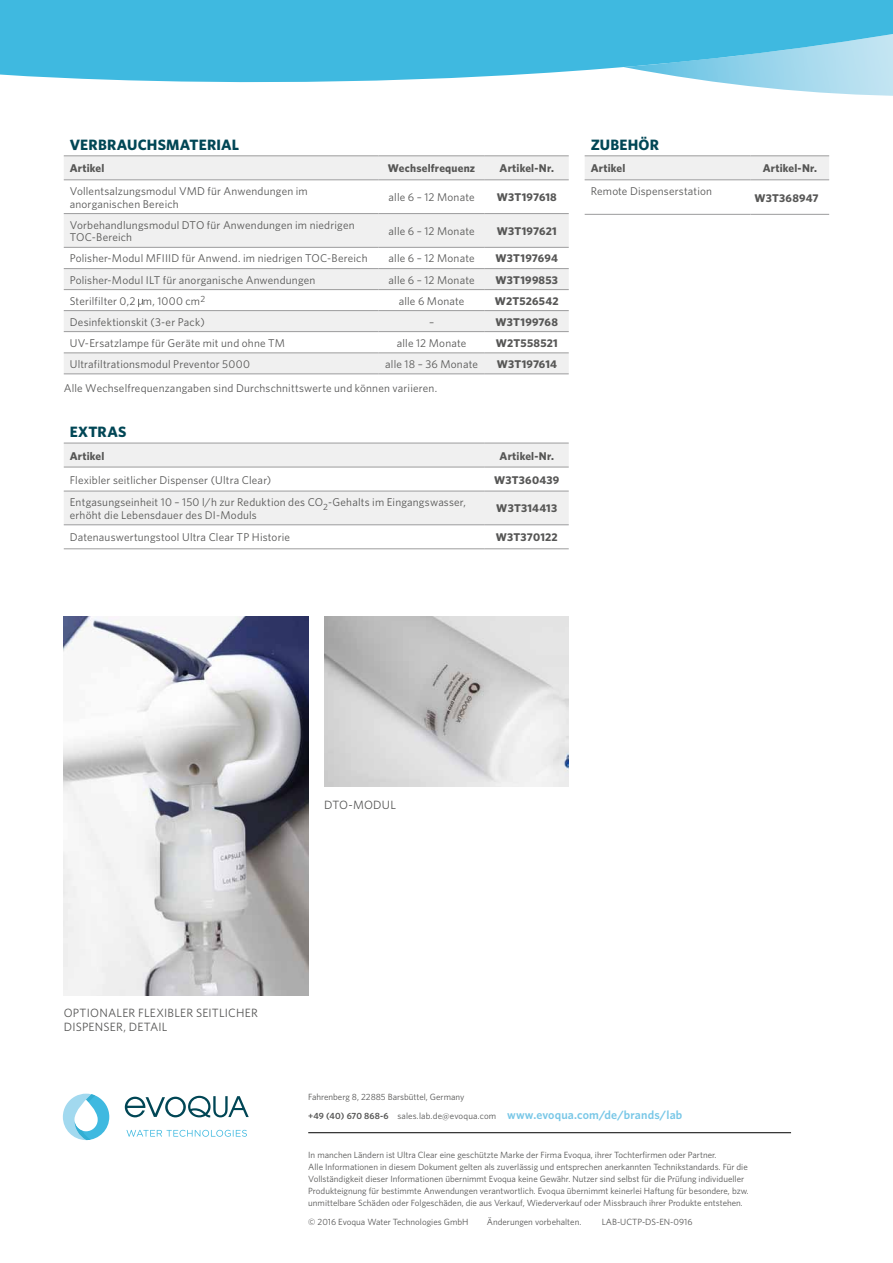
<style>
.page{position:relative;width:893px;height:1263px;background:#fff}
.page>*{position:absolute;margin:0;border:0;box-sizing:border-box;transform-origin:0 0}
.t1{font:700 15px "Whitney";letter-spacing:.015em;color:#004655}
.t2{font:600 12px "Whitney";letter-spacing:.015em;color:#78c7e7}
.t3{font:12px "Whitney";letter-spacing:.01em;color:#565655}
.t4{font:11.25px/12.8px "Whitney";letter-spacing:.015em;color:#565655}
.t5{font:700 11.25px "Whitney";letter-spacing:.02em;color:#565655}
.t6{font:9px/12px "Whitney";color:#565655}
.s1{font-size:9px;color:#565655}
.s2{font-weight:400;font-size:9px;color:#565655}
</style>
<div class="page">
<svg style="left:0;top:0;width:893px;height:96px;fill:#3fb9e0"></svg>
<svg style="left:63px;top:1094px;width:46px;height:46px"></svg>
<svg style="left:125px;top:1096px;width:124px;height:21px"></svg>
<svg style="left:127px;top:1130px;width:120px;height:7px"></svg>
<hr style="left:308px;top:1132px;width:483px;height:1px;background:#000">
<svg style="left:64px;top:444px;width:505px;height:82px"></svg>
<hr style="left:64px;top:443px;width:421px;height:1px;background:#9c9c9d">
<hr style="left:485px;top:443px;width:84px;height:1px;background:#9c9c9d">
<hr style="left:64px;top:467px;width:421px;height:1px;background:#9c9c9d">
<hr style="left:485px;top:467px;width:84px;height:1px;background:#9c9c9d">
<hr style="left:64px;top:491px;width:421px;height:1px;background:#9c9c9d">
<hr style="left:485px;top:491px;width:84px;height:1px;background:#9c9c9d">
<hr style="left:64px;top:524px;width:421px;height:1px;background:#9c9c9d">
<hr style="left:485px;top:524px;width:84px;height:1px;background:#9c9c9d">
<hr style="left:64px;top:548px;width:421px;height:1px;background:#9c9c9d">
<hr style="left:485px;top:548px;width:84px;height:1px;background:#9c9c9d">
<svg style="left:64px;top:155px;width:505px;height:198px"></svg>
<svg style="left:64px;top:157px;width:505px;height:174px;fill:#f0f0f0"></svg>
<div style="left:64px;top:354px;width:505px;height:20px;background:#f0f0f0"></div>
<hr style="left:64px;top:156px;width:314px;height:1px;background:#9c9c9d">
<hr style="left:378px;top:156px;width:107px;height:1px;background:#9c9c9d">
<hr style="left:485px;top:156px;width:84px;height:1px;background:#9c9c9d">
<hr style="left:64px;top:180px;width:314px;height:1px;background:#9c9c9d">
<hr style="left:378px;top:180px;width:107px;height:1px;background:#9c9c9d">
<hr style="left:485px;top:180px;width:84px;height:1px;background:#9c9c9d">
<hr style="left:64px;top:213px;width:314px;height:1px;background:#9c9c9d">
<hr style="left:378px;top:213px;width:107px;height:1px;background:#9c9c9d">
<hr style="left:485px;top:213px;width:84px;height:1px;background:#9c9c9d">
<hr style="left:64px;top:247px;width:314px;height:1px;background:#9c9c9d">
<hr style="left:378px;top:247px;width:107px;height:1px;background:#9c9c9d">
<hr style="left:485px;top:247px;width:84px;height:1px;background:#9c9c9d">
<hr style="left:64px;top:268px;width:314px;height:1px;background:#9c9c9d">
<hr style="left:378px;top:268px;width:107px;height:1px;background:#9c9c9d">
<hr style="left:485px;top:268px;width:84px;height:1px;background:#9c9c9d">
<hr style="left:64px;top:289px;width:314px;height:1px;background:#9c9c9d">
<hr style="left:378px;top:289px;width:107px;height:1px;background:#9c9c9d">
<hr style="left:485px;top:289px;width:84px;height:1px;background:#9c9c9d">
<hr style="left:64px;top:310px;width:314px;height:1px;background:#9c9c9d">
<hr style="left:378px;top:310px;width:107px;height:1px;background:#9c9c9d">
<hr style="left:485px;top:310px;width:84px;height:1px;background:#9c9c9d">
<hr style="left:64px;top:331px;width:314px;height:1px;background:#9c9c9d">
<hr style="left:64px;top:353px;width:314px;height:1px;background:#9c9c9d">
<hr style="left:64px;top:374px;width:314px;height:1px;background:#9c9c9d">
<hr style="left:378px;top:374px;width:107px;height:1px;background:#9c9c9d">
<hr style="left:485px;top:374px;width:84px;height:1px;background:#9c9c9d">
<hr style="left:378px;top:331px;width:107px;height:1px;background:#9c9c9d">
<hr style="left:485px;top:331px;width:84px;height:1px;background:#9c9c9d">
<hr style="left:378px;top:353px;width:107px;height:1px;background:#9c9c9d">
<hr style="left:485px;top:353px;width:84px;height:1px;background:#9c9c9d">
<svg style="left:138px;top:299px;width:5px;height:8px"></svg>
<svg style="left:585px;top:157px;width:244px;height:57px"></svg>
<hr style="left:585px;top:156px;width:165px;height:1px;background:#9c9c9d">
<hr style="left:750px;top:156px;width:79px;height:1px;background:#9c9c9d">
<hr style="left:585px;top:180px;width:165px;height:1px;background:#9c9c9d">
<hr style="left:750px;top:180px;width:79px;height:1px;background:#9c9c9d">
<hr style="left:585px;top:214px;width:165px;height:1px;background:#9c9c9d">
<hr style="left:750px;top:214px;width:79px;height:1px;background:#9c9c9d">
<img style="left:324px;top:617px;width:245px;height:170px">
<img style="left:64px;top:617px;width:244px;height:378px">
<h1 class="t1" style="left:70px;top:135px;width:171px">Verbrauchsmaterial</h1>
<p class="t5" style="left:70px;top:161px;width:36px">Artikel</p>
<p class="t5" style="left:388px;top:161px;width:89px">Wechselfrequenz</p>
<p class="t5" style="left:500px;top:161px;width:56px">Artikel-Nr.</p>
<p class="t4" style="left:70px;top:184px;width:240px">Vollentsalzungsmodul VMD für Anwendungen im anorganischen Bereich</p>
<p class="t4" style="left:389px;top:191px;width:87px">alle 6 – 12 Monate</p>
<p class="t5" style="left:497px;top:190px;width:62px">W3T197618</p>
<p class="t4" style="left:70px;top:218px;width:286px">Vorbehandlungsmodul DTO für Anwendungen im niedrigen<br>TOC-Bereich</p>
<p class="t4" style="left:389px;top:224px;width:87px">alle 6 – 12 Monate</p>
<p class="t5" style="left:497px;top:223px;width:61px">W3T197621</p>
<p class="t4" style="left:70px;top:252px;width:299px">Polisher-Modul MFIIID für Anwend. im niedrigen TOC-Bereich</p>
<p class="t4" style="left:389px;top:252px;width:87px">alle 6 – 12 Monate</p>
<p class="t5" style="left:496px;top:251px;width:64px">W3T197694</p>
<p class="t4" style="left:70px;top:273px;width:247px">Polisher-Modul ILT für anorganische Anwendungen</p>
<p class="t4" style="left:389px;top:273px;width:87px">alle 6 – 12 Monate</p>
<p class="t5" style="left:495px;top:272px;width:64px">W3T199853</p>
<p class="t4" style="left:70px;top:294px;width:137px">Sterilfilter 0,2 m, 1000 cm<sup>2</sup></p>
<p class="t4" style="left:399px;top:294px;width:67px">alle 6 Monate</p>
<p class="t5" style="left:495px;top:293px;width:65px">W2T526542</p>
<p class="t4" style="left:70px;top:315px;width:137px">Desinfektionskit (3-er Pack)</p>
<p class="t4" style="left:429px;top:315px;width:7px">–</p>
<p class="t5" style="left:496px;top:314px;width:64px">W3T199768</p>
<p class="t4" style="left:70px;top:336px;width:217px">UV-Ersatzlampe für Geräte mit und ohne TM</p>
<p class="t4" style="left:397px;top:336px;width:71px">alle 12 Monate</p>
<p class="t5" style="left:496px;top:335px;width:63px">W2T558521</p>
<p class="t4" style="left:70px;top:357px;width:182px">Ultrafiltrationsmodul Preventor 5000</p>
<p class="t4" style="left:385px;top:357px;width:94px">alle 18 – 36 Monate</p>
<p class="t5" style="left:497px;top:356px;width:62px">W3T197614</p>
<p class="t4" style="left:64px;top:382px;width:375px">Alle Wechselfrequenzangaben sind Durchschnittswerte und können variieren.</p>
<h1 class="t1" style="left:70px;top:422px;width:58px">Extras</h1>
<p class="t5" style="left:70px;top:448px;width:36px">Artikel</p>
<p class="t5" style="left:500px;top:448px;width:56px">Artikel-Nr.</p>
<p class="t4" style="left:70px;top:473px;width:203px">Flexibler seitlicher Dispenser (Ultra Clear)</p>
<p class="t5" style="left:494px;top:472px;width:67px">W3T360439</p>
<p class="t4" style="left:70px;top:495px;width:398px">Entgasungseinheit 10 – 150 l/h zur Reduktion des CO<sub>2</sub>-Gehalts im Eingangswasser, erhöht die Lebensdauer des DI-Moduls</p>
<p class="t5" style="left:496px;top:501px;width:62px">W3T314413</p>
<p class="t4" style="left:70px;top:531px;width:222px">Datenauswertungstool Ultra Clear TP Historie</p>
<p class="t5" style="left:496px;top:530px;width:63px">W3T370122</p>
<h1 class="t1" style="left:591px;top:135px;width:70px">zubehöR</h1>
<p class="t5" style="left:591px;top:161px;width:36px">artikel</p>
<p class="t5" style="left:763px;top:161px;width:56px">artikel-nr.</p>
<p class="t4" style="left:591px;top:184px;width:123px">Remote Dispenserstation</p>
<p class="t5" style="left:754px;top:190px;width:66px">w3T368947</p>
<p class="t3" style="left:324px;top:796px;width:39px">DTO-modul</p>
<p class="t3" style="left:64px;top:1004px;width:17px">Optionaler</p>
<p class="t3" style="left:138px;top:1004px;width:33px">Flexiblerseitlicher</p>
<p class="t3" style="left:64px;top:1019px;width:8px">dispenser</p>
<p class="t3" style="left:123px;top:1019px;width:10px">, detail</p>
<p class="t6" style="left:308px;top:1091px;width:158px">Fahrenberg 8, 22885 Barsbüttel, Germany</p>
<p class="t2" style="left:308px;top:1107px;width:376px"><span class="s1">+49 (40) 670 868-6</span> <span class="s2">sales.lab.de@evoqua.com</span> www.evoqua.com/de/brands/lab</p>
<p class="t6" style="left:308px;top:1148px;width:442px">In manchen Ländern ist Ultra Clear eine geschützte Marke der Firma Evoqua, ihrer Tochterfirmen oder Partner.<br>Alle Informationen in diesem Dokument gelten als zuverlässig und entsprechen anerkannten Technikstandards. Für die Vollständigkeit dieser Informationen übernimmt Evoqua keine Gewähr. Nutzer sind selbst für die Prüfung individueller Produkteignung für bestimmte Anwendungen verantwortlich. Evoqua übernimmt keinerlei Haftung für besondere, bzw. unmittelbare Schäden oder Folgeschäden, die aus Verkauf, Wiederverkauf oder Missbrauch ihrer Produkte entstehen.</p>
<p class="t6" style="left:308px;top:1215px;width:162px">© 2016 Evoqua Water Technologies GmbH</p>
<p class="t6" style="left:487px;top:1215px;width:96px">Änderungen vorbehalten.</p>
<p class="t6" style="left:602px;top:1215px;width:92px">LAB-UCTP-DS-EN-0916</p>
</div>
